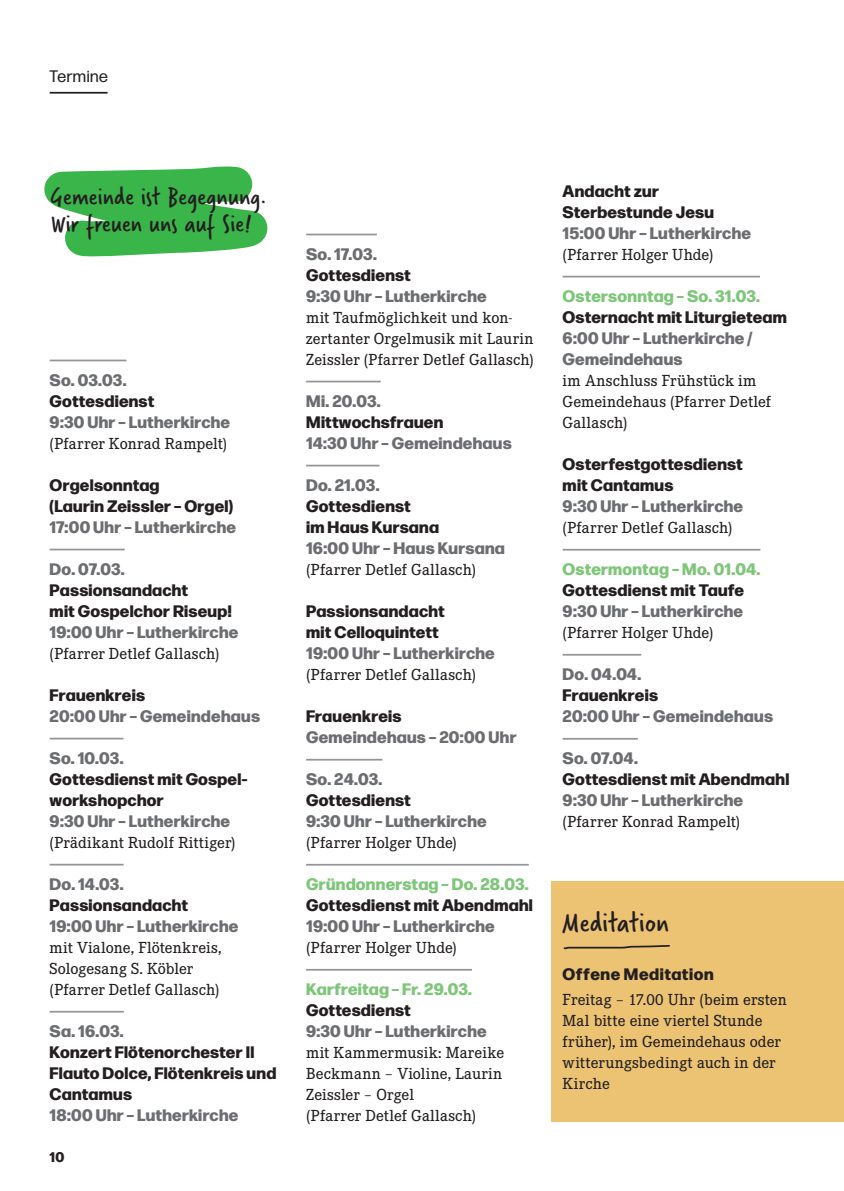
<style>
.page{position:relative;width:844px;height:1191px;background:#fff}
.page>*{position:absolute;margin:0;border:0;box-sizing:border-box;transform-origin:0 0}
.t1{font:29.75px "Verveine";letter-spacing:.005em;color:#231f20}
.t2{font:26.25px/26.2px "Verveine";letter-spacing:.01em;color:#231f20}
.t3{font:500 16.62px/21px "Corporate E Pro";letter-spacing:.01em;color:#231f20}
.t4{font:800 16.62px/21px "Forma DJR Deck";letter-spacing:.015em;color:#6c6d70}
.t5{font:800 16.62px/21px "Forma DJR Deck";letter-spacing:.015em;color:#231f20}
.t6{font:800 16.62px "Forma DJR Deck";letter-spacing:.01em;color:#7ec679}
.t7{font:16.62px "Forma DJR Deck";letter-spacing:.03em;color:#231f20}
.t8{font:800 14px "Forma DJR Deck";color:#231f20}
</style>
<div class="page">
<hr style="left:562px;top:276px;width:197px;height:1px;background:#939598">
<hr style="left:562px;top:549px;width:198px;height:1px;background:#939598">
<hr style="left:562px;top:654px;width:79px;height:1px;background:#939598">
<hr style="left:562px;top:738px;width:75px;height:1px;background:#939598">
<hr style="left:50px;top:359px;width:76px;height:2px;background:#939598">
<hr style="left:50px;top:548px;width:75px;height:2px;background:#939598">
<hr style="left:50px;top:737px;width:73px;height:2px;background:#939598">
<hr style="left:50px;top:863px;width:74px;height:2px;background:#939598">
<hr style="left:50px;top:1010px;width:74px;height:2px;background:#939598">
<hr style="left:306px;top:234px;width:71px;height:1px;background:#939598">
<hr style="left:306px;top:381px;width:74px;height:1px;background:#939598">
<hr style="left:306px;top:465px;width:73px;height:1px;background:#939598">
<hr style="left:306px;top:759px;width:76px;height:1px;background:#939598">
<hr style="left:306px;top:864px;width:222px;height:1px;background:#939598">
<hr style="left:306px;top:969px;width:166px;height:1px;background:#939598">
<hr style="left:50px;top:92px;width:58px;height:2px;background:#231f20">
<svg style="left:44px;top:166px;width:266px;height:91px"></svg>
<div style="left:551px;top:881px;width:292px;height:240px;background:#ecc373"></div>
<svg style="left:563px;top:945px;width:107px;height:5px"></svg>
<p class="t7" style="left:50px;top:66px;width:60px">Termine</p>
<h2 class="t2" style="left:51px;top:184px;width:218px">Gemeinde ist Begegnung.<br>Wir freuen uns auf Sie!</h2>
<p class="t4" style="left:50px;top:368px;width:78px">So. 03.03.</p>
<p class="t5" style="left:50px;top:389px;width:106px">Gottesdienst</p>
<p class="t4" style="left:50px;top:410px;width:182px">9:30 Uhr – Lutherkirche</p>
<p class="t3" style="left:50px;top:432px;width:179px">(Pfarrer Konrad Rampelt)</p>
<p class="t5" style="left:50px;top:473px;width:185px">Orgelsonntag<br>(Laurin Zeissler – Orgel)</p>
<p class="t4" style="left:50px;top:515px;width:188px">17:00 Uhr – Lutherkirche</p>
<p class="t4" style="left:50px;top:557px;width:77px">Do. 07.03.</p>
<p class="t5" style="left:50px;top:578px;width:183px">Passionsandacht<br>mit Gospelchor Riseup!</p>
<p class="t4" style="left:50px;top:620px;width:190px">19:00 Uhr – Lutherkirche</p>
<p class="t3" style="left:50px;top:642px;width:171px">(Pfarrer Detlef Gallasch)</p>
<p class="t5" style="left:50px;top:683px;width:97px">Frauenkreis</p>
<p class="t4" style="left:50px;top:704px;width:212px">20:00 Uhr – Gemeindehaus</p>
<p class="t4" style="left:50px;top:746px;width:75px">So. 10.03.</p>
<p class="t5" style="left:50px;top:767px;width:199px">Gottesdienst mit Gospel&shy;workshopchor</p>
<p class="t4" style="left:50px;top:809px;width:182px">9:30 Uhr – Lutherkirche</p>
<p class="t3" style="left:50px;top:831px;width:187px">(Prädikant Rudolf Rittiger)</p>
<p class="t4" style="left:50px;top:872px;width:75px">Do. 14.03.</p>
<p class="t5" style="left:50px;top:893px;width:140px">Passionsandacht</p>
<p class="t4" style="left:50px;top:914px;width:190px">19:00 Uhr – Lutherkirche</p>
<p class="t3" style="left:50px;top:936px;width:173px">mit Vialone, Flötenkreis,<br>Sologesang S. Köbler (Pfarrer Detlef Gallasch)</p>
<p class="t4" style="left:50px;top:1019px;width:76px">Sa. 16.03.</p>
<p class="t5" style="left:50px;top:1040px;width:228px">Konzert Flötenorchester Il<br>Flauto Dolce, Flötenkreis und<br>Cantamus</p>
<p class="t4" style="left:50px;top:1103px;width:190px">18:00 Uhr – Lutherkirche</p>
<p class="t8" style="left:50px;top:1146px;width:16px">10</p>
<p class="t4" style="left:306px;top:242px;width:72px">So. 17.03.</p>
<p class="t5" style="left:306px;top:263px;width:106px">Gottesdienst</p>
<p class="t4" style="left:306px;top:284px;width:182px">9:30 Uhr – Lutherkirche</p>
<p class="t3" style="left:306px;top:306px;width:229px">mit Taufmöglichkeit und kon&shy;zertanter Orgelmusik mit Laurin<br>Zeissler (Pfarrer Detlef Gallasch)</p>
<p class="t4" style="left:306px;top:389px;width:76px">Mi. 20.03.</p>
<p class="t5" style="left:306px;top:410px;width:139px">Mittwochsfrauen</p>
<p class="t4" style="left:306px;top:431px;width:207px">14:30 Uhr – Gemeindehaus</p>
<p class="t4" style="left:306px;top:473px;width:75px">Do. 21.03.</p>
<p class="t5" style="left:306px;top:494px;width:134px">Gottesdienst<br>im Haus Kursana</p>
<p class="t4" style="left:306px;top:536px;width:200px">16:00 Uhr – Haus Kursana</p>
<p class="t3" style="left:306px;top:558px;width:171px">(Pfarrer Detlef Gallasch)</p>
<p class="t5" style="left:306px;top:599px;width:140px">Passionsandacht mit Celloquintett</p>
<p class="t4" style="left:306px;top:641px;width:190px">19:00 Uhr – Lutherkirche</p>
<p class="t3" style="left:306px;top:663px;width:171px">(Pfarrer Detlef Gallasch)</p>
<p class="t5" style="left:306px;top:704px;width:97px">Frauenkreis</p>
<p class="t4" style="left:306px;top:725px;width:212px">Gemeindehaus – 20:00 Uhr</p>
<p class="t4" style="left:306px;top:767px;width:78px">So. 24.03.</p>
<p class="t5" style="left:306px;top:788px;width:106px">Gottesdienst</p>
<p class="t4" style="left:306px;top:809px;width:182px">9:30 Uhr – Lutherkirche</p>
<p class="t3" style="left:306px;top:831px;width:152px">(Pfarrer Holger Uhde)</p>
<p class="t6" style="left:306px;top:871px;width:224px">Gründonnerstag – Do. 28.03.</p>
<p class="t5" style="left:306px;top:893px;width:228px">Gottesdienst mit Abendmahl</p>
<p class="t4" style="left:306px;top:914px;width:190px">19:00 Uhr – Lutherkirche</p>
<p class="t3" style="left:306px;top:936px;width:152px">(Pfarrer Holger Uhde)</p>
<p class="t6" style="left:306px;top:976px;width:167px">Karfreitag – Fr. 29.03.</p>
<p class="t5" style="left:306px;top:998px;width:106px">Gottesdienst</p>
<p class="t4" style="left:306px;top:1019px;width:182px">9:30 Uhr – Lutherkirche</p>
<p class="t3" style="left:306px;top:1041px;width:199px">mit Kammermusik: Mareike<br>Beckmann – Violine, Laurin<br>Zeissler – Orgel<br>(Pfarrer Detlef Gallasch)</p>
<p class="t5" style="left:562px;top:180px;width:153px">Andacht zur<br>Sterbestunde Jesu</p>
<p class="t4" style="left:562px;top:222px;width:190px">15:00 Uhr – Lutherkirche</p>
<p class="t3" style="left:562px;top:243px;width:152px">(Pfarrer Holger Uhde)</p>
<p class="t6" style="left:562px;top:283px;width:199px">Ostersonntag – So. 31.03.</p>
<p class="t5" style="left:562px;top:306px;width:226px">Osternacht mit Liturgieteam</p>
<p class="t4" style="left:562px;top:327px;width:192px">6:00 Uhr – Lutherkirche/<br>Gemeindehaus</p>
<p class="t3" style="left:562px;top:369px;width:210px">im Anschluss Frühstück im<br>Gemeindehaus (Pfarrer Detlef<br>Gallasch)</p>
<p class="t5" style="left:562px;top:453px;width:182px">Osterfestgottesdienst mit Cantamus</p>
<p class="t4" style="left:562px;top:495px;width:182px">9:30 Uhr – Lutherkirche</p>
<p class="t3" style="left:562px;top:516px;width:171px">(Pfarrer Detlef Gallasch)</p>
<p class="t6" style="left:562px;top:556px;width:199px">Ostermontag – Mo. 01.04.</p>
<p class="t5" style="left:562px;top:579px;width:183px">Gottesdienst mit Taufe</p>
<p class="t4" style="left:562px;top:599px;width:182px">9:30 Uhr – Lutherkirche</p>
<p class="t3" style="left:562px;top:621px;width:152px">(Pfarrer Holger Uhde)</p>
<p class="t4" style="left:562px;top:662px;width:80px">Do. 04.04.</p>
<p class="t5" style="left:562px;top:683px;width:97px">Frauenkreis</p>
<p class="t4" style="left:562px;top:704px;width:212px">20:00 Uhr – Gemeindehaus</p>
<p class="t4" style="left:562px;top:746px;width:77px">So. 07.04.</p>
<p class="t5" style="left:562px;top:767px;width:228px">Gottesdienst mit Abendmahl</p>
<p class="t4" style="left:562px;top:788px;width:182px">9:30 Uhr – Lutherkirche</p>
<p class="t3" style="left:562px;top:810px;width:179px">(Pfarrer Konrad Rampelt)</p>
<h1 class="t1" style="left:562px;top:902px;width:108px">Meditation</h1>
<p class="t5" style="left:562px;top:962px;width:152px">Offene Meditation</p>
<p class="t3" style="left:562px;top:987px;width:226px">Freitag – 17.00 Uhr (beim ersten<br>Mal bitte eine viertel Stunde früher), im Gemeindehaus oder witterungsbedingt auch in der<br>Kirche</p>
</div>
